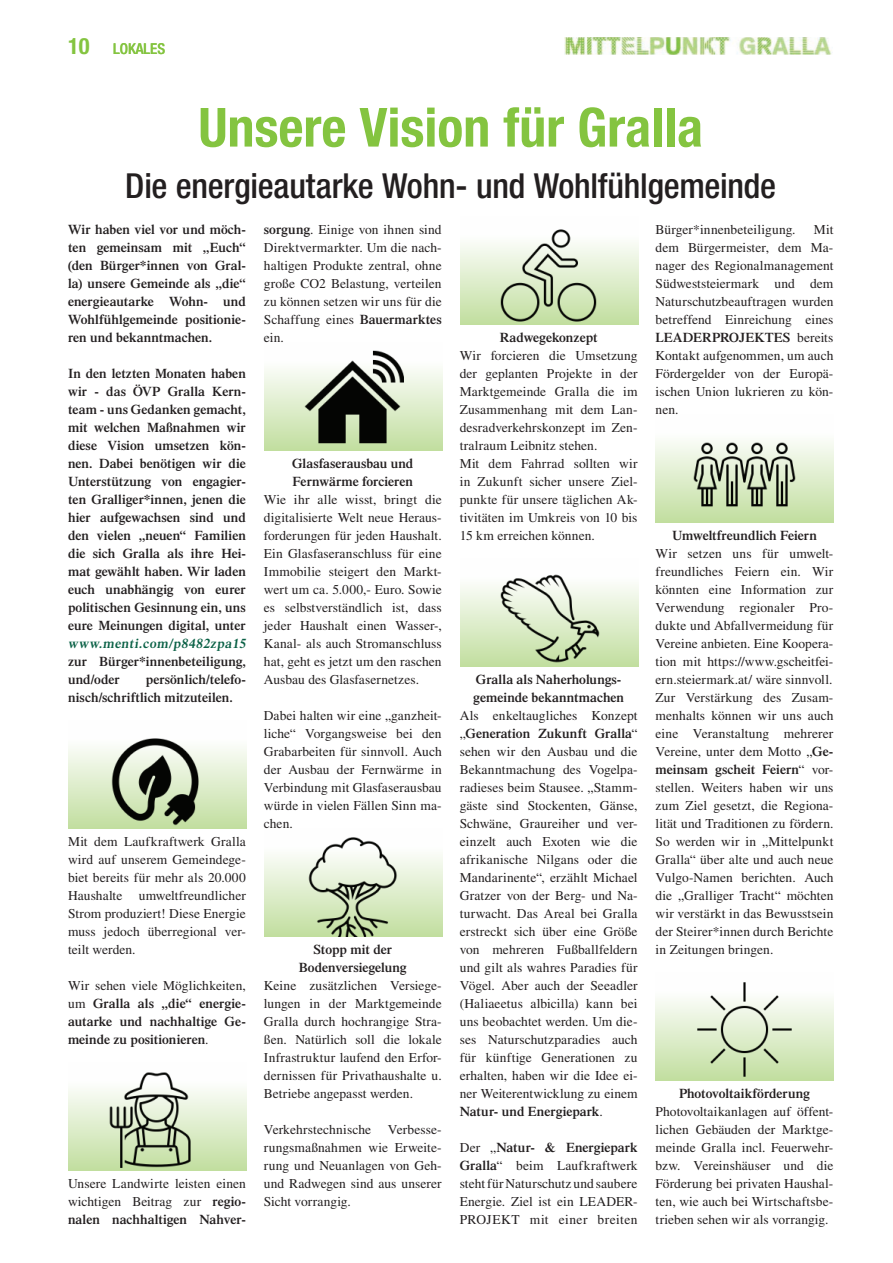
<style>
.page{position:relative;width:893px;height:1263px;background:#fff}
.page>*{position:absolute;margin:0;border:0;box-sizing:border-box;transform-origin:0 0}
.t1{font:700 condensed 54px "Helvetica Neue LT Std";color:#84c440}
.t2{font:500 condensed 34.5px "Helvetica Neue LT Std";letter-spacing:-.01em;color:#231f20}
.t3{font:700 condensed 22.5px "Helvetica Neue LT Std";color:#84c440}
.t4{font:500 condensed 15px "Helvetica Neue LT Std";color:#84c440}
.t5{font:13.5px/18px "Times LT Std";letter-spacing:.005em;color:#231f20;text-align:justify}
.t6{font:600 13.5px/18px "Times LT Std";color:#231f20}
.t7{font:600 13.5px "Times LT Std";color:#0a6146}
.s1{font-weight:600}
.s2{font-weight:400}
</style>
<div class="page">
<img style="left:564px;top:37px;width:268px;height:17px">
<div style="left:264px;top:342px;width:178px;height:108px;background:linear-gradient(to bottom,#fff,#c4dfa3)"></div>
<div style="left:460px;top:216px;width:178px;height:108px;background:linear-gradient(to bottom,#fff,#c4dfa3)"></div>
<div style="left:656px;top:414px;width:178px;height:108px;background:linear-gradient(to bottom,#fff,#c4dfa3)"></div>
<div style="left:460px;top:558px;width:178px;height:108px;background:linear-gradient(to bottom,#fff,#c4dfa3)"></div>
<div style="left:264px;top:828px;width:178px;height:108px;background:linear-gradient(to bottom,#fff,#c4dfa3)"></div>
<div style="left:68px;top:720px;width:179px;height:108px;background:linear-gradient(to bottom,#fff,#c4dfa3)"></div>
<div style="left:68px;top:1062px;width:179px;height:108px;background:linear-gradient(to bottom,#fff,#c4dfa3)"></div>
<div style="left:656px;top:972px;width:178px;height:108px;background:linear-gradient(to bottom,#fff,#c4dfa3)"></div>
<img style="left:106px;top:726px;width:102px;height:102px">
<img style="left:106px;top:1068px;width:102px;height:102px">
<img style="left:302px;top:348px;width:102px;height:102px">
<img style="left:302px;top:834px;width:102px;height:102px">
<img style="left:498px;top:222px;width:102px;height:102px">
<img style="left:498px;top:564px;width:102px;height:102px">
<img style="left:693px;top:420px;width:102px;height:102px">
<img style="left:693px;top:978px;width:102px;height:102px">
<h3 class="t3" style="left:68px;top:32px;width:23px">10</h3>
<p class="t4" style="left:113px;top:40px;width:54px">LOKALES</p>
<h1 class="t1" style="left:198px;top:95px;width:506px">Unsere Vision für Gralla</h1>
<h2 class="t2" style="left:125px;top:165px;width:652px">Die energieautarke Wohn- und Wohlfühlgemeinde</h2>
<p class="t6" style="left:68px;top:220px;width:179px;text-align:justify">Wir haben viel vor und möch&shy;ten gemeinsam mit „Euch“ (den Bürger*innen von Gral&shy;la) unsere Gemeinde als „die“ energieautarke Wohn- und Wohlfühlgemeinde positionie&shy;ren und bekanntmachen.</p>
<p class="t6" style="left:68px;top:364px;width:179px;text-align:justify">In den letzten Monaten haben wir - das ÖVP Gralla Kern&shy;team - uns Gedanken gemacht, mit welchen Maßnahmen wir diese Vision umsetzen kön&shy;nen. Dabei benötigen wir die Unterstützung von engagier&shy;ten Gralliger*innen, jenen die hier aufgewachsen sind und den vielen „neuen“ Familien die sich Gralla als ihre Hei&shy;mat gewählt haben. Wir laden euch unabhängig von eurer politischen Gesinnung ein, uns eure Meinungen digital, unter</p>
<p class="t7" style="left:68px;top:635px;width:182px">www.menti.com/p8482zpa15</p>
<p class="t6" style="left:68px;top:652px;width:179px">zur Bürger*innenbeteiligung, und/oder</p>
<p class="t5" style="left:656px;top:220px;width:179px;text-indent:158px">Mit dem Bürgermeister, dem Ma&shy;nager des Regionalmanagement Südweststeiermark und dem Naturschutzbeauftragen wurden betreffend Einreichung eines <span class="s1">LEADERPROJEKTES</span> bereits Kontakt aufgenommen, um auch Fördergelder von der Europä&shy;ischen Union lukrieren zu kön&shy;nen.</p>
<p class="t5" style="left:656px;top:220px;width:141px">Bürger*innenbeteiligung.</p>
<p class="t5" style="left:264px;top:220px;width:179px"><span class="s1">sorgung</span>. Einige von ihnen sind Direktvermarkter. Um die nach&shy;haltigen Produkte zentral, ohne große CO2 Belastung, verteilen zu können setzen wir uns für die Schaffung eines <span class="s1">Bauermarktes </span>ein.</p>
<p class="t6" style="left:500px;top:328px;width:99px">Radwegekonzept</p>
<p class="t5" style="left:460px;top:346px;width:179px;text-align:left">Wir forcieren die Umsetzung der geplanten Projekte in der<br>Marktgemeinde Gralla die im<br>Zusammenhang mit dem Lan&shy;desradverkehrskonzept im Zen&shy;tralraum Leibnitz stehen.<br>Mit dem Fahrrad sollten wir in Zukunft sicher unsere Ziel&shy;punkte für unsere täglichen Ak&shy;tivitäten im Umkreis von 10 bis<br>15 km erreichen können.</p>
<p class="t6" style="left:292px;top:454px;width:123px">Glasfaserausbau und<br>Fernwärme forcieren</p>
<p class="t5" style="left:264px;top:490px;width:179px">Wie ihr alle wisst, bringt die digitalisierte Welt neue Heraus&shy;forderungen für jeden Haushalt.<br>Ein Glasfaseranschluss für eine Immobilie steigert den Markt&shy;wert um ca. 5.000,- Euro. Sowie es selbstverständlich ist, dass jeder Haushalt einen Wasser-, Kanal- als auch Stromanschluss hat, geht es jetzt um den raschen Ausbau des Glasfasernetzes.</p>
<p class="t5" style="left:264px;top:706px;width:179px">Dabei halten wir eine „ganzheit&shy;liche“ Vorgangsweise bei den Grabarbeiten für sinnvoll. Auch der Ausbau der Fernwärme in Verbindung mit Glasfaserausbau würde in vielen Fällen Sinn ma&shy;chen.</p>
<p class="t6" style="left:672px;top:526px;width:146px">Umweltfreundlich Feiern</p>
<p class="t5" style="left:656px;top:544px;width:179px">Wir setzen uns für umwelt&shy;freundliches Feiern ein. Wir könnten eine Information zur Verwendung regionaler Pro&shy;dukte und Abfallvermeidung für Vereine anbieten. Eine Koopera&shy;tion mit https://www.gscheitfei&shy;ern.steiermark.at/ wäre sinnvoll.<br>Zur Verstärkung des Zusam&shy;menhalts können wir uns auch eine Veranstaltung mehrerer Vereine, unter dem Motto „<span class="s1">Ge&shy;meinsam gscheit Feiern</span>“ vor&shy;stellen. Weiters haben wir uns zum Ziel gesetzt, die Regiona&shy;lität und Traditionen zu fördern.<br>So werden wir in „Mittelpunkt Gralla“ über alte und auch neue Vulgo-Namen berichten. Auch die „Gralliger Tracht“ möchten wir verstärkt in das Bewusstsein der Steirer*innen durch Berichte in Zeitungen bringen.</p>
<p class="t6" style="left:68px;top:670px;width:179px;text-indent:78px">persönlich/telefo&shy;nisch/schriftlich mitzuteilen.</p>
<p class="t6" style="left:473px;top:670px;width:152px">Gralla als Naherholungs&shy;gemeinde bekanntmachen</p>
<p class="t5" style="left:460px;top:706px;width:179px">Als enkeltaugliches Konzept „<span class="s1">Generation Zukunft Gralla</span>“ sehen wir den Ausbau und die Bekanntmachung des Vogelpa&shy;radieses beim Stausee. „Stamm&shy;gäste sind Stockenten, Gänse, Schwäne, Graureiher und ver&shy;einzelt auch Exoten wie die afrikanische Nilgans oder die Mandarinente“, erzählt Michael Gratzer von der Berg- und Na&shy;turwacht. Das Areal bei Gralla erstreckt sich über eine Größe von mehreren Fußballfeldern und gilt als wahres Paradies für Vögel. Aber auch der Seeadler (Haliaeetus albicilla) kann bei uns beobachtet werden. Um die&shy;ses Naturschutzparadies auch für künftige Generationen zu erhalten, haben wir die Idee ei&shy;ner Weiterentwicklung zu einem <span class="s1">Natur- und Energiepark</span>.</p>
<p class="t5" style="left:460px;top:1138px;width:179px">Der „<span class="s1">Natur- &amp; Energiepark Gralla</span>“ beim Laufkraftwerk steht für Naturschutz und saubere Energie. Ziel ist ein LEADER-PROJEKT mit einer breiten</p>
<p class="t5" style="left:68px;top:832px;width:179px">Mit dem Laufkraftwerk Gralla wird auf unserem Gemeindege&shy;biet bereits für mehr als 20.000<br>Haushalte umweltfreundlicher Strom produziert! Diese Energie muss jedoch überregional ver&shy;teilt werden.</p>
<p class="t6" style="left:68px;top:976px;width:179px;text-align:justify"><span class="s2">Wir sehen viele Möglichkeiten, um</span> Gralla als „die“ energie&shy;autarke und nachhaltige Ge&shy;meinde zu positionieren<span class="s2">.</span></p>
<p class="t6" style="left:299px;top:940px;width:109px;text-align:center">Stopp mit der<br>Bodenversiegelung</p>
<p class="t5" style="left:264px;top:976px;width:179px">Keine zusätzlichen Versiege&shy;lungen in der Marktgemeinde Gralla durch hochrangige Stra&shy;ßen. Natürlich soll die lokale Infrastruktur laufend den Erfor&shy;dernissen für Privathaushalte u.<br>Betriebe angepasst werden.</p>
<p class="t5" style="left:264px;top:1120px;width:179px">Verkehrstechnische Verbesse&shy;rungsmaßnahmen wie Erweite&shy;rung und Neuanlagen von Geh&shy;und Radwegen sind aus unserer Sicht vorrangig.</p>
<p class="t6" style="left:679px;top:1084px;width:133px">Photovoltaikförderung</p>
<p class="t5" style="left:656px;top:1102px;width:179px">Photovoltaikanlagen auf öffent&shy;lichen Gebäuden der Marktge&shy;meinde Gralla incl. Feuerwehr&shy;bzw. Vereinshäuser und die Förderung bei privaten Haushal&shy;ten, wie auch bei Wirtschaftsbe&shy;trieben sehen wir als vorrangig.</p>
<p class="t5" style="left:68px;top:1174px;width:179px">Unsere Landwirte leisten einen wichtigen Beitrag zur <span class="s1">regio&shy;nalen nachhaltigen Nahver-</span></p>
</div>
